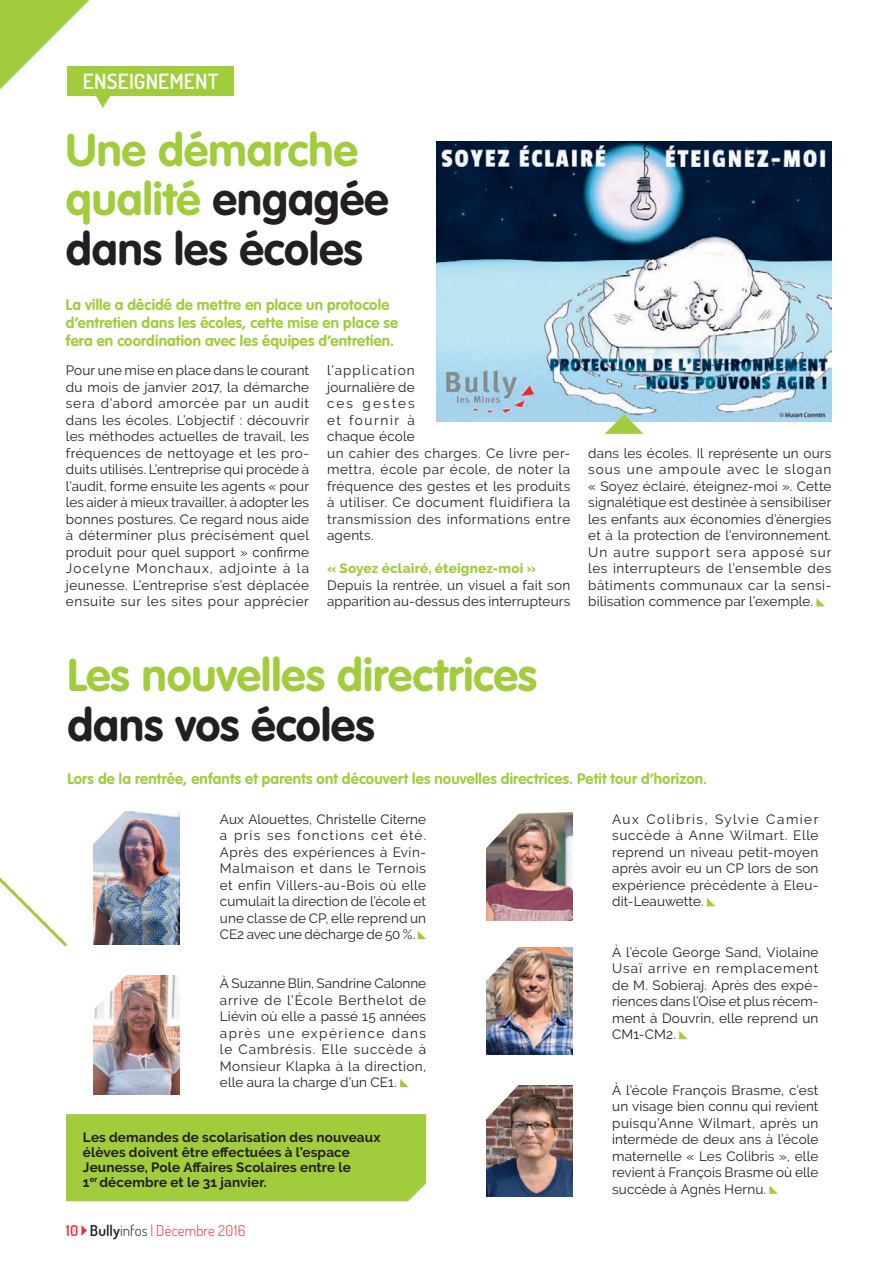
<style>
.page{position:relative;width:895px;height:1263px;background:#fff}
.page>*{position:absolute;margin:0;border:0;box-sizing:border-box;transform-origin:0 0}
.t1{font:700 45px/49.5px "VAG Rounded Std";color:#231f20}
.t2{font:700 45px "VAG Rounded Std";color:#a1cc3c}
.t3{font:600 21px "Dosis";letter-spacing:.01em;color:#fff}
.t4{font:700 15px/18px "VAG Rounded Std";letter-spacing:.01em;color:#a1cc3c}
.t5{font:300 15px "Dosis";letter-spacing:.005em;color:#ee2d34}
.t6{font:13.5px/16.5px "Raleway";letter-spacing:.02em;color:#231f20;text-align:justify}
.t7{font:13.5px/16.5px "Raleway";letter-spacing:.04em;color:#231f20}
.t8{font:700 13.5px/15px "Raleway";letter-spacing:.01em;color:#231f20}
.t9{font:800 13.5px "Raleway";letter-spacing:.015em;color:#a1cc3c}
.s1{color:#a1cc3c}
.s2{font-weight:600}
.s3{font-weight:600;color:#231f20}
.s4{color:#231f20}
</style>
<div class="page">
<div style="left:67px;top:66px;width:167px;height:30px;background:#a1cc3c"></div>
<svg style="left:0;top:877px;width:68px;height:70px"></svg>
<div style="left:66px;top:1114px;width:360px;height:87px;background:#a1cc3c"></div>
<svg style="left:816px;top:598px;width:9px;height:8px"></svg>
<img style="left:436px;top:141px;width:395px;height:281px">
<svg style="left:605px;top:414px;width:38px;height:20px"></svg>
<img style="left:93px;top:811px;width:86px;height:133px">
<img style="left:94px;top:976px;width:86px;height:119px">
<svg style="left:93px;top:811px;width:35px;height:38px"></svg>
<img style="left:487px;top:947px;width:86px;height:107px">
<svg style="left:486px;top:947px;width:35px;height:39px"></svg>
<svg style="left:94px;top:975px;width:34px;height:40px"></svg>
<img style="left:486px;top:813px;width:87px;height:107px">
<svg style="left:486px;top:812px;width:35px;height:41px"></svg>
<img style="left:487px;top:1085px;width:86px;height:111px">
<svg style="left:486px;top:1085px;width:35px;height:39px"></svg>
<svg style="left:400px;top:1079px;width:9px;height:8px"></svg>
<svg style="left:418px;top:931px;width:8px;height:8px"></svg>
<svg style="left:707px;top:898px;width:8px;height:8px"></svg>
<svg style="left:679px;top:1031px;width:9px;height:8px"></svg>
<svg style="left:769px;top:1185px;width:9px;height:9px"></svg>
<svg style="left:81px;top:1225px;width:6px;height:11px"></svg>
<svg style="left:0;top:0;width:110px;height:108px"></svg>
<h2 class="t3" style="left:83px;top:67px;width:137px">ENSEIgNEMENT</h2>
<h1 class="t1" style="left:66px;top:127px;width:324px"><span class="s1">Une démarche qualité</span> engagée dans les écoles</h1>
<p class="t4" style="left:66px;top:296px;width:334px">La ville a décidé de mettre en place un protocole d’entretien dans les écoles, cette mise en place se fera en coordination avec les équipes d’entretien.</p>
<p class="t6" style="left:66px;top:362px;width:245px">Pour une mise en place dans le courant du mois de janvier 2017, la démarche sera d’abord amorcée par un audit dans les écoles. L’objectif : découvrir les méthodes actuelles de travail, les fréquences de nettoyage et les pro&shy;duits utilisés. L’entreprise qui procède à l’audit, forme ensuite les agents « pour les aider à mieux travailler, à adopter les bonnes postures. Ce regard nous aide à déterminer plus précisément quel produit pour quel support » confirme Jocelyne Monchaux, adjointe à la jeunesse. L’entreprise s’est déplacée ensuite sur les sites pour apprécier</p>
<p class="t7" style="left:327px;top:362px;width:245px">l’application<br>journalière de<br>ces gestes<br>et fournir à<br>chaque école<br>un cahier des charges. Ce livre per&shy;mettra, école par école, de noter la fréquence des gestes et les produits à utiliser. Ce document fluidifiera la transmission des informations entre agents.</p>
<p class="t9" style="left:327px;top:561px;width:210px">« Soyez éclairé, éteignez-moi »</p>
<p class="t6" style="left:327px;top:577px;width:245px">Depuis la rentrée, un visuel a fait son apparition au-dessus des interrupteurs</p>
<p class="t6" style="left:588px;top:445px;width:245px">dans les écoles. Il représente un ours sous une ampoule avec le slogan « Soyez éclairé, éteignez-moi ». Cette signalétique est destinée à sensibiliser les enfants aux économies d’énergies et à la protection de l’environnement.<br>Un autre support sera apposé sur les interrupteurs de l’ensemble des bâtiments communaux car la sensi&shy;bilisation commence par l’exemple.</p>
<h1 class="t2" style="left:67px;top:649px;width:471px">Les nouvelles directrices</h1>
<h1 class="t1" style="left:67px;top:702px;width:309px">dans vos écoles</h1>
<p class="t4" style="left:67px;top:771px;width:641px">Lors de la rentrée, enfants et parents ont découvert les nouvelles directrices. Petit tour d’horizon.</p>
<p class="t6" style="left:220px;top:811px;width:208px">Aux Alouettes, Christelle Citerne a pris ses fonctions cet été.<br>Après des expériences à Evin-Malmaison et dans le Ternois et enfin Villers-au-Bois où elle cumulait la direction de l’école et une classe de CP, elle reprend un CE2 avec une décharge de 50 %.</p>
<p class="t6" style="left:612px;top:811px;width:208px">Aux Colibris, Sylvie Camier succède à Anne Wilmart. Elle reprend un niveau petit-moyen après avoir eu un CP lors de son expérience précédente à Eleu&shy;dit-Leauwette.</p>
<p class="t6" style="left:612px;top:944px;width:208px">À l’école George Sand, Violaine Usaï arrive en remplacement de M. Sobieraj. Après des expé&shy;riences dans l’Oise et plus récem&shy;ment à Douvrin, elle reprend un CM1-CM2.</p>
<p class="t6" style="left:220px;top:975px;width:208px">À Suzanne Blin, Sandrine Calonne arrive de l’École Berthelot de Liévin où elle a passé 15 années après une expérience dans le Cambrésis. Elle succède à Monsieur Klapka à la direction, elle aura la charge d’un CE1.</p>
<p class="t6" style="left:612px;top:1082px;width:208px">À l’école François Brasme, c’est un visage bien connu qui revient puisqu’Anne Wilmart, après un intermède de deux ans à l’école maternelle « Les Colibris », elle revient à François Brasme où elle succède à Agnès Hernu.</p>
<p class="t8" style="left:83px;top:1129px;width:299px">Les demandes de scolarisation des nouveaux élèves doivent être effectuées à l’espace Jeunesse, Pole Affaires Scolaires entre le<br>1<sup>er</sup> décembre et le 31 janvier.</p>
<p class="t5" style="left:66px;top:1221px;width:181px"><span class="s2">10</span> <span class="s3">Bully</span><span class="s4">infos</span> | Décembre 2016</p>
</div>
